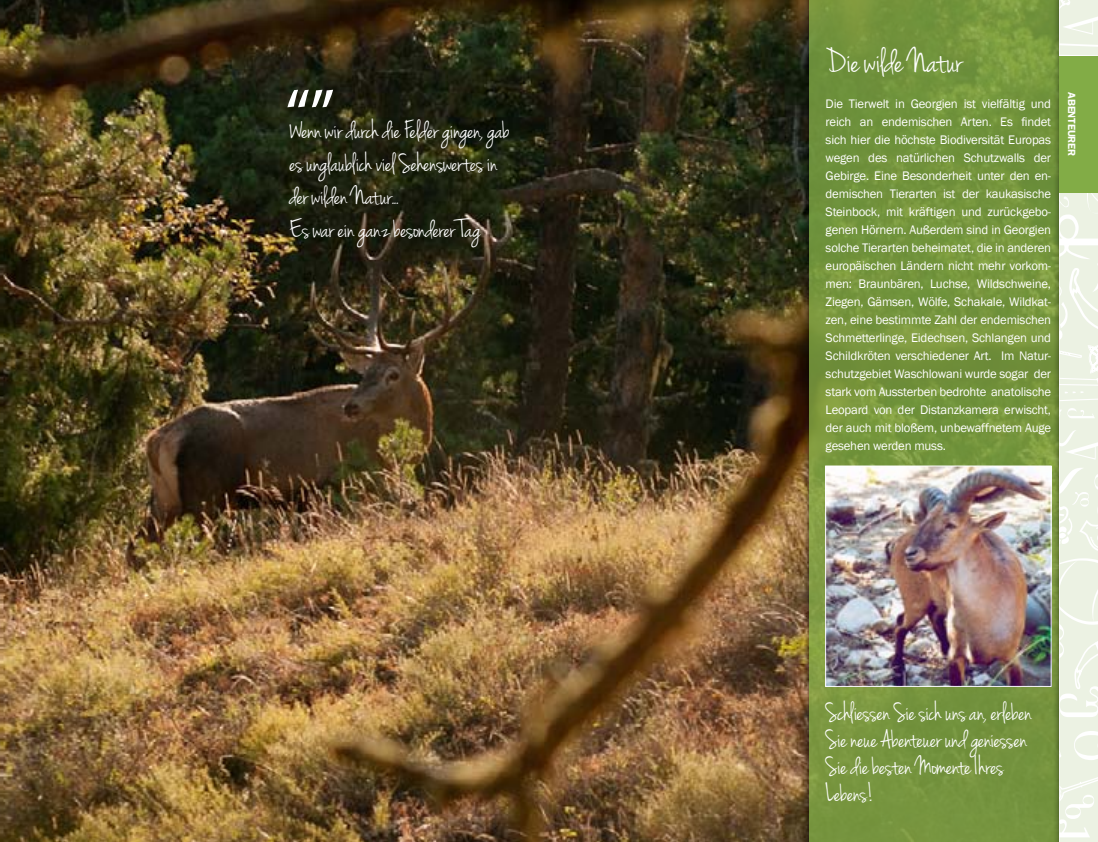
<style>
.page{position:relative;width:1098px;height:842px;background:#fff}
.page>*{position:absolute;margin:0;border:0;box-sizing:border-box;transform-origin:0 0}
.t1{font:36px "Jenna Sue";letter-spacing:-.015em;color:#fff}
.t2{font:27px/27px "Jenna Sue";letter-spacing:-.015em;color:#fff}
.t3{font:12.75px/18px "Franklin Gothic";letter-spacing:-.015em;color:#fff;text-align:justify}
.t4{font:600 10.5px "Franklin Gothic";letter-spacing:-.015em;color:#fff}
</style>
<div class="page">
<img style="left:0;top:0;width:800px;height:842px">
<div style="left:800px;top:0;width:297px;height:842px;background:#000;opacity:.75"></div>
<svg style="left:808px;top:0;width:243px;height:842px;background:#74943d"></svg>
<img style="left:827px;top:468px;width:222px;height:217px">
<div style="left:825px;top:466px;width:226px;height:221px;border:1px solid #fff"></div>
<div style="left:1051px;top:0;width:46px;height:842px;background:#000;opacity:.5"></div>
<svg style="left:1059px;top:0;width:38px;height:842px"></svg>
<svg style="left:287px;top:90px;width:46px;height:17px"></svg>
<div style="left:1059px;top:56px;width:38px;height:136px;background:#82ac46"></div>
<h2 class="t2" style="left:289px;top:115px;width:222px;line-height:33px">Wenn wir durch die Felder gingen, gab es unglaublich viel Sehenswertes in der wilden Natur...<br>Es war ein ganz besonderer Tag</h2>
<h1 class="t1" style="left:825px;top:41px;width:138px">Die wilde Natur</h1>
<p class="t3" style="left:825px;top:95px;width:227px">Die Tierwelt in Georgien ist vielfältig und reich an endemischen Arten. Es findet sich hier die höchste Biodiversität Europas wegen des natürlichen Schutzwalls der Gebirge. Eine Besonderheit unter den en&shy;demischen Tierarten ist der kaukasische Steinbock, mit kräftigen und zurückgebo&shy;genen Hörnern. Außerdem sind in Georgien solche Tierarten beheimatet, die in anderen europäischen Ländern nicht mehr vorkom&shy;men: Braunbären, Luchse, Wildschweine, Ziegen, Gämsen, Wölfe, Schakale, Wildkat&shy;zen, eine bestimmte Zahl der endemischen Schmetterlinge, Eidechsen, Schlangen und Schildkröten verschiedener Art. Im Natur&shy;schutzgebiet Waschlowani wurde sogar der stark vom Aussterben bedrohte anatolische Leopard von der Distanzkamera erwischt, der auch mit bloßem, unbewaffnetem Auge gesehen werden muss.</p>
<p class="t4" style="left:1077px;top:92px;width:65px;rotate:90deg">ABENTEURER</p>
<h2 class="t2" style="left:825px;top:700px;width:208px">Schliessen Sie sich uns an, erleben<br>Sie neue Abenteuer und geniessen<br>Sie die besten Momente Ihres<br>Lebens!</h2>
</div>
